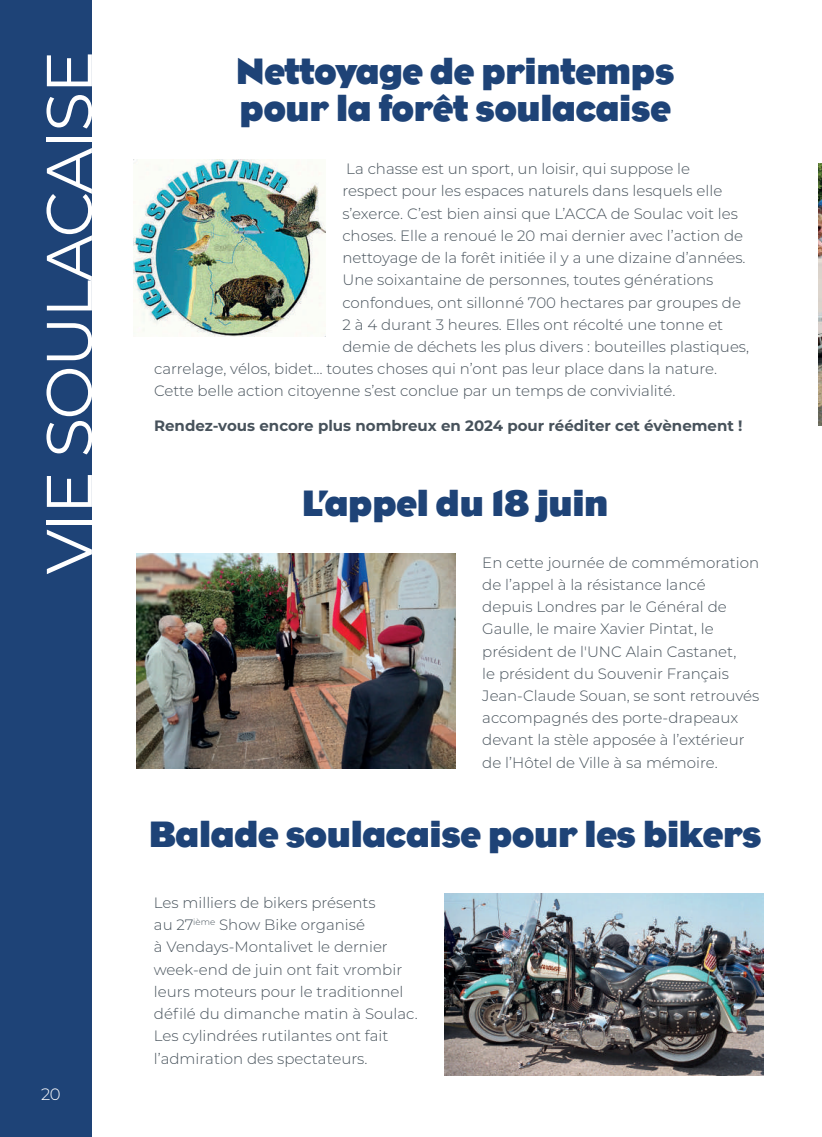
<style>
.page{position:relative;width:822px;height:1137px;background:#fff}
.page>*{position:absolute;margin:0;border:0;box-sizing:border-box;transform-origin:0 0}
.t1{font:64.35px "Montserrat";letter-spacing:-.025em;color:#fff}
.t2{font:700 37.5px/37.5px "Eagle";letter-spacing:-.025em;color:#1e4377}
.t3{font:300 16.35px "Montserrat";color:#fff}
.t4{font:300 15px/22.2px "Montserrat";color:#47525b}
.t5{font:700 15px "Montserrat";color:#47525b}
</style>
<div class="page">
<div style="left:0;top:0;width:91px;height:1136px;background:#1e4377"></div>
<img style="left:818px;top:163px;width:3px;height:262px">
<img style="left:134px;top:160px;width:191px;height:177px">
<img style="left:136px;top:553px;width:319px;height:215px">
<img style="left:444px;top:893px;width:319px;height:181px">
<h1 class="t1" style="left:25px;top:574px;width:525px;rotate:-90deg">VIE SOULACAISE</h1>
<p class="t3" style="left:41px;top:1082px;width:21px">20</p>
<h2 class="t2" style="left:235px;top:53px;width:440px">Nettoyage de printemps pour la forêt soulacaise</h2>
<p class="t4" style="left:346px;top:157px;width:345px">La chasse est un sport, un loisir, qui suppose le</p>
<p class="t4" style="left:342px;top:179px;width:381px">respect pour les espaces naturels dans lesquels elle</p>
<p class="t4" style="left:342px;top:202px;width:397px">s’exerce. C’est bien ainsi que L’ACCA de Soulac voit les</p>
<p class="t4" style="left:342px;top:224px;width:402px">choses. Elle a renoué le 20 mai dernier avec l’action de</p>
<p class="t4" style="left:342px;top:246px;width:404px">nettoyage de la forêt initiée il y a une dizaine d’années.</p>
<p class="t4" style="left:342px;top:268px;width:372px">Une soixantaine de personnes, toutes générations</p>
<p class="t4" style="left:342px;top:290px;width:400px">confondues, ont sillonné 700 hectares par groupes de</p>
<p class="t4" style="left:342px;top:313px;width:382px">2 à 4 durant 3 heures. Elles ont récolté une tonne et</p>
<p class="t4" style="left:342px;top:335px;width:408px">demie de déchets les plus divers : bouteilles plastiques,</p>
<p class="t4" style="left:154px;top:357px;width:564px">carrelage, vélos, bidet… toutes choses qui n’ont pas leur place dans la nature.</p>
<p class="t4" style="left:154px;top:379px;width:523px">Cette belle action citoyenne s’est conclue par un temps de convivialité.</p>
<p class="t5" style="left:154px;top:415px;width:590px">Rendez-vous encore plus nombreux en 2024 pour rééditer cet évènement !</p>
<h2 class="t2" style="left:301px;top:485px;width:309px">L’appel du 18 juin</h2>
<p class="t4" style="left:482px;top:550px;width:278px">En cette journée de commémoration de l’appel à la résistance lancé depuis Londres par le Général de Gaulle, le maire Xavier Pintat, le président de l'UNC Alain Castanet,<br>le président du Souvenir Français Jean-Claude Souan, se sont retrouvés accompagnés des porte-drapeaux devant la stèle apposée à l’extérieur de l’Hôtel de Ville à sa mémoire.</p>
<h2 class="t2" style="left:148px;top:815px;width:615px">Balade soulacaise pour les bikers</h2>
<p class="t4" style="left:154px;top:890px;width:265px">Les milliers de bikers présents<br>au 27<sup>ième</sup> Show Bike organisé<br>à Vendays-Montalivet le dernier week-end de juin ont fait vrombir leurs moteurs pour le traditionnel défilé du dimanche matin à Soulac.<br>Les cylindrées rutilantes ont fait l’admiration des spectateurs.</p>
</div>
